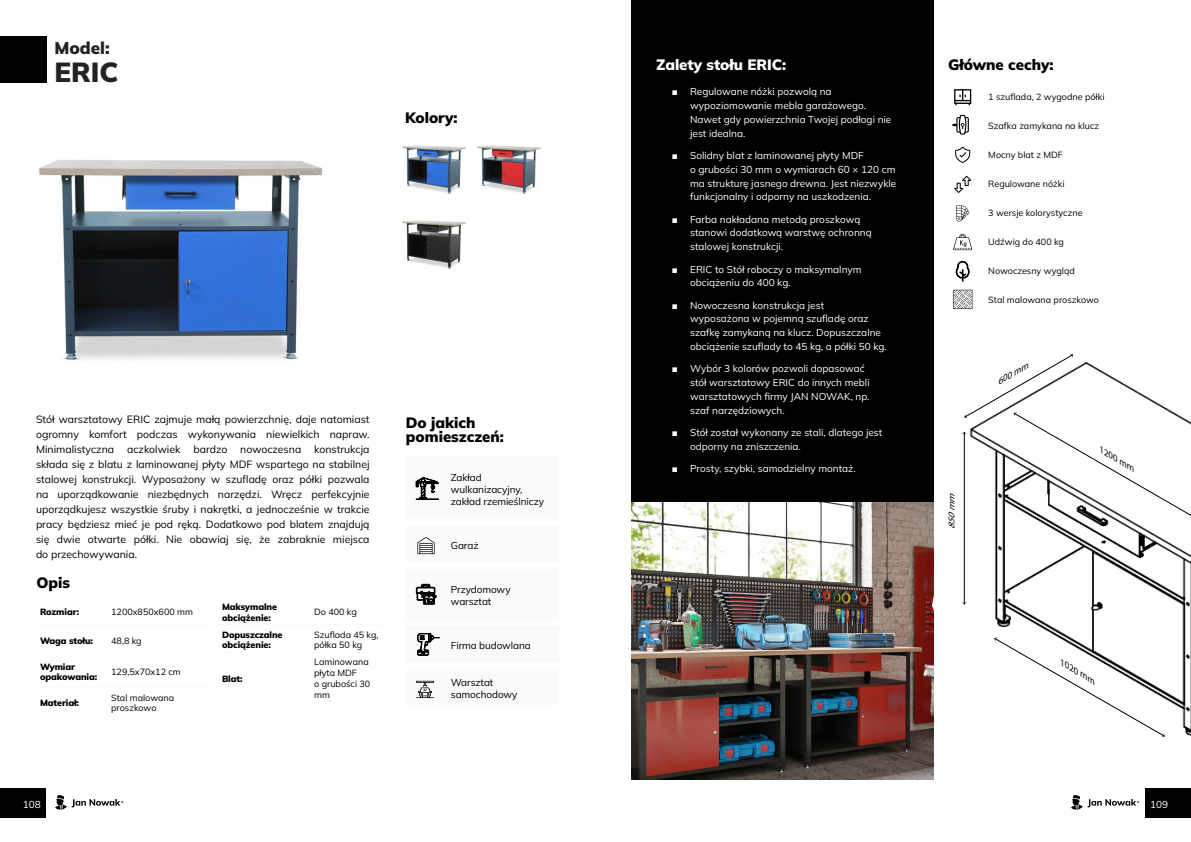
<style>
.page{position:relative;width:1191px;height:842px;background:#fff}
.page>*{position:absolute;margin:0;border:0;box-sizing:border-box;transform-origin:0 0}
.t1{font:900 27.5px "Mulish";color:#222}
.t2{font:900 17px "Mulish";color:#222}
.t3{font:900 15px/14px "Mulish";color:#000}
.t4{font:900 15px "Mulish";color:#fff}
.t5{font:10.5px/15px "Mulish";color:#000;text-align:justify}
.t6{font:10px/13.8px "Mulish";color:#fff}
.t7{font:10px/12px "Mulish";letter-spacing:-.01em;color:#000}
.t8{font:9px/10.8px "Mulish";color:#000}
.t9{font:900 9px/10.8px "Mulish";letter-spacing:-.01em;color:#000}
.t10{font:italic 8.8px "Myriad Pro";color:#000;scale:1.15 1}
.s1{font-family:"Arial"}
</style>
<div class="page">
<hr style="left:55px;top:818px;width:65px;height:1px;background:#fafafa">
<hr style="left:1071px;top:818px;width:65px;height:1px;background:#fafafa">
<hr style="left:55px;top:788px;width:65px;height:1px;background:#fafafa">
<hr style="left:1071px;top:788px;width:65px;height:1px;background:#fafafa">
<div style="left:0;top:788px;width:46px;height:30px;background:#000"></div>
<div style="left:1145px;top:788px;width:46px;height:30px;background:#000"></div>
<svg style="left:55px;top:795px;width:68px;height:15px"></svg>
<svg style="left:1071px;top:795px;width:68px;height:15px"></svg>
<div style="left:0;top:36px;width:46px;height:46px;background:#000"></div>
<img style="left:39px;top:159px;width:283px;height:201px">
<div style="left:406px;top:456px;width:153px;height:63px;background:#fafafa"></div>
<div style="left:406px;top:526px;width:153px;height:36px;background:#fafafa"></div>
<div style="left:406px;top:626px;width:153px;height:36px;background:#fafafa"></div>
<div style="left:406px;top:669px;width:153px;height:36px;background:#fafafa"></div>
<div style="left:406px;top:569px;width:153px;height:50px;background:#fafafa"></div>
<svg style="left:417px;top:537px;width:17px;height:17px"></svg>
<hr style="left:36px;top:596px;width:71px;height:1px;background:#fafafa">
<hr style="left:107px;top:596px;width:101px;height:1px;background:#fafafa">
<hr style="left:36px;top:625px;width:71px;height:1px;background:#fafafa">
<hr style="left:107px;top:625px;width:101px;height:1px;background:#fafafa">
<hr style="left:36px;top:653px;width:71px;height:1px;background:#fafafa">
<hr style="left:107px;top:653px;width:101px;height:1px;background:#fafafa">
<hr style="left:36px;top:687px;width:71px;height:1px;background:#fafafa">
<hr style="left:107px;top:687px;width:101px;height:1px;background:#fafafa">
<hr style="left:36px;top:715px;width:71px;height:1px;background:#fafafa">
<hr style="left:107px;top:715px;width:101px;height:1px;background:#fafafa">
<hr style="left:218px;top:596px;width:92px;height:1px;background:#fafafa">
<hr style="left:310px;top:596px;width:78px;height:1px;background:#fafafa">
<hr style="left:218px;top:624px;width:92px;height:1px;background:#fafafa">
<hr style="left:310px;top:624px;width:78px;height:1px;background:#fafafa">
<hr style="left:218px;top:652px;width:92px;height:1px;background:#fafafa">
<hr style="left:310px;top:652px;width:78px;height:1px;background:#fafafa">
<hr style="left:218px;top:701px;width:92px;height:1px;background:#fafafa">
<hr style="left:310px;top:701px;width:78px;height:1px;background:#fafafa">
<img style="left:402px;top:145px;width:64px;height:124px">
<img style="left:477px;top:145px;width:64px;height:49px">
<svg style="left:416px;top:584px;width:20px;height:20px"></svg>
<svg style="left:416px;top:477px;width:23px;height:23px"></svg>
<svg style="left:417px;top:633px;width:23px;height:22px"></svg>
<svg style="left:416px;top:681px;width:18px;height:17px"></svg>
<div style="left:631px;top:0;width:302px;height:502px;background:#000"></div>
<svg style="left:955px;top:147px;width:15px;height:16px"></svg>
<svg style="left:954px;top:176px;width:17px;height:17px"></svg>
<svg style="left:952px;top:115px;width:17px;height:20px"></svg>
<svg style="left:956px;top:205px;width:13px;height:17px"></svg>
<img style="left:631px;top:502px;width:302px;height:278px">
<svg style="left:956px;top:261px;width:13px;height:20px"></svg>
<svg style="left:953px;top:290px;width:19px;height:19px"></svg>
<svg style="left:953px;top:234px;width:19px;height:16px"></svg>
<svg style="left:954px;top:89px;width:17px;height:16px"></svg>
<img style="left:932px;top:335px;width:259px;height:402px">
<svg style="left:994px;top:637px;width:171px;height:100px"></svg>
<hr style="left:964px;top:432px;width:1px;height:172px;background:#000">
<svg style="left:962px;top:354px;width:229px;height:185px"></svg>
<h2 class="t2" style="left:54px;top:36px;width:57px">Model:</h2>
<h1 class="t1" style="left:54px;top:53px;width:65px">ERIC</h1>
<h3 class="t3" style="left:405px;top:110px;width:54px">Kolory:</h3>
<p class="t5" style="left:36px;top:412px;width:335px">Stół warsztatowy ERIC zajmuje małą powierzchnię, daje natomiast ogromny komfort podczas wykonywania niewielkich napraw.<br>Minimalistyczna aczkolwiek bardzo nowoczesna konstrukcja składa się z blatu z laminowanej płyty MDF wspartego na stabilnej stalowej konstrukcji. Wyposażony w szufladę oraz półki pozwala na uporządkowanie niezbędnych narzędzi. Wręcz perfekcyjnie uporządkujesz wszystkie śruby i nakrętki, a jednocześnie w trakcie pracy będziesz mieć je pod ręką. Dodatkowo pod blatem znajdują się dwie otwarte półki. Nie obawiaj się, że zabraknie miejsca do przechowywania.</p>
<h3 class="t3" style="left:37px;top:576px;width:35px">Opis</h3>
<p class="t9" style="left:40px;top:606px;width:41px">Rozmiar:</p>
<p class="t8" style="left:111px;top:606px;width:83px">1200x850x600 mm</p>
<p class="t9" style="left:40px;top:635px;width:55px">Waga stołu:</p>
<p class="t8" style="left:111px;top:635px;width:32px">48,8 kg</p>
<p class="t9" style="left:40px;top:661px;width:59px">Wymiar opakowania:</p>
<p class="t8" style="left:111px;top:666px;width:71px">129,5x70x12 cm</p>
<p class="t9" style="left:40px;top:697px;width:40px">Materiał:</p>
<p class="t8" style="left:111px;top:692px;width:64px">Stal malowana proszkowo</p>
<p class="t9" style="left:222px;top:601px;width:57px">Maksymalne obciążenie:</p>
<p class="t8" style="left:314px;top:606px;width:44px">Do 400 kg</p>
<p class="t9" style="left:222px;top:629px;width:62px">Dopuszczalne obciążenie:</p>
<p class="t8" style="left:314px;top:629px;width:66px">Szuflada 45 kg, półka 50 kg</p>
<p class="t9" style="left:222px;top:673px;width:22px">Blat:</p>
<p class="t8" style="left:314px;top:656px;width:58px">Laminowana płyta MDF<br>o grubości 30 mm</p>
<h3 class="t3" style="left:406px;top:415px;width:100px">Do jakich pomieszczeń:</h3>
<p class="t7" style="left:451px;top:471px;width:95px">Zakład wulkanizacyjny, zakład rzemieślniczy</p>
<p class="t7" style="left:451px;top:539px;width:29px">Garaż</p>
<p class="t7" style="left:451px;top:583px;width:61px">Przydomowy warsztat</p>
<p class="t7" style="left:451px;top:639px;width:81px">Firma budowlana</p>
<p class="t7" style="left:451px;top:676px;width:68px">Warsztat samochodowy</p>
<h3 class="t4" style="left:656px;top:54px;width:132px">Zalety stołu ERIC:</h3>
<p class="t6" style="left:690px;top:84px;width:203px;text-indent:-18px"><span class="s1">■</span> Regulowane nóżki pozwolą na wypoziomowanie mebla garażowego.<br>Nawet gdy powierzchnia Twojej podłogi nie jest idealna.</p>
<p class="t6" style="left:690px;top:148px;width:208px;text-indent:-18px"><span class="s1">■</span> Solidny blat z laminowanej płyty MDF<br>o grubości 30 mm o wymiarach 60 × 120 cm ma strukturę jasnego drewna. Jest niezwykle funkcjonalny i odporny na uszkodzenia.</p>
<p class="t6" style="left:690px;top:212px;width:183px;text-indent:-18px"><span class="s1">■</span> Farba nakładana metodą proszkową stanowi dodatkową warstwę ochronną stalowej konstrukcji.</p>
<p class="t6" style="left:690px;top:262px;width:173px;text-indent:-18px"><span class="s1">■</span> ERIC to Stół roboczy o maksymalnym obciążeniu do 400 kg.</p>
<p class="t6" style="left:690px;top:298px;width:198px;text-indent:-18px"><span class="s1">■</span> Nowoczesna konstrukcja jest<br>wyposażona w pojemną szufladę oraz szafkę zamykaną na klucz. Dopuszczalne obciążenie szuflady to 45 kg, a półki 50 kg.</p>
<p class="t6" style="left:690px;top:362px;width:181px;text-indent:-18px"><span class="s1">■</span> Wybór 3 kolorów pozwoli dopasować stół warsztatowy ERIC do innych mebli warsztatowych firmy JAN NOWAK, np. szaf narzędziowych.</p>
<p class="t6" style="left:690px;top:425px;width:194px;text-indent:-18px"><span class="s1">■</span> Stół został wykonany ze stali, dlatego jest odporny na zniszczenia.</p>
<p class="t6" style="left:671px;top:461px;width:185px"><span class="s1">■</span> Prosty, szybki, samodzielny montaż.</p>
<h3 class="t3" style="left:948px;top:57px;width:107px">Główne cechy:</h3>
<p class="t8" style="left:988px;top:91px;width:118px">1 szuflada, 2 wygodne półki</p>
<p class="t8" style="left:988px;top:120px;width:112px">Szafka zamykana na klucz</p>
<p class="t8" style="left:988px;top:149px;width:76px">Mocny blat z MDF</p>
<p class="t8" style="left:988px;top:178px;width:78px">Regulowane nóżki</p>
<p class="t8" style="left:988px;top:207px;width:96px">3 wersje kolorystyczne</p>
<p class="t8" style="left:988px;top:236px;width:77px">Udźwig do 400 kg</p>
<p class="t8" style="left:988px;top:265px;width:88px">Nowoczesny wygląd</p>
<p class="t8" style="left:988px;top:294px;width:112px">Stal malowana proszkowo</p>
<p class="t10" style="left:946px;top:529px;width:37px;rotate:-90deg">850mm</p>
<p class="t10" style="left:994px;top:378px;width:32px;rotate:-30deg">600 mm</p>
<p class="t10" style="left:1103px;top:445px;width:36px;rotate:30deg">1200 mm</p>
<p class="t10" style="left:1064px;top:657px;width:36px;rotate:30deg">1020 mm</p>
<p class="t6" style="left:23px;top:797px;width:19px">108</p>
<p class="t6" style="left:1150px;top:797px;width:19px">109</p>
</div>
